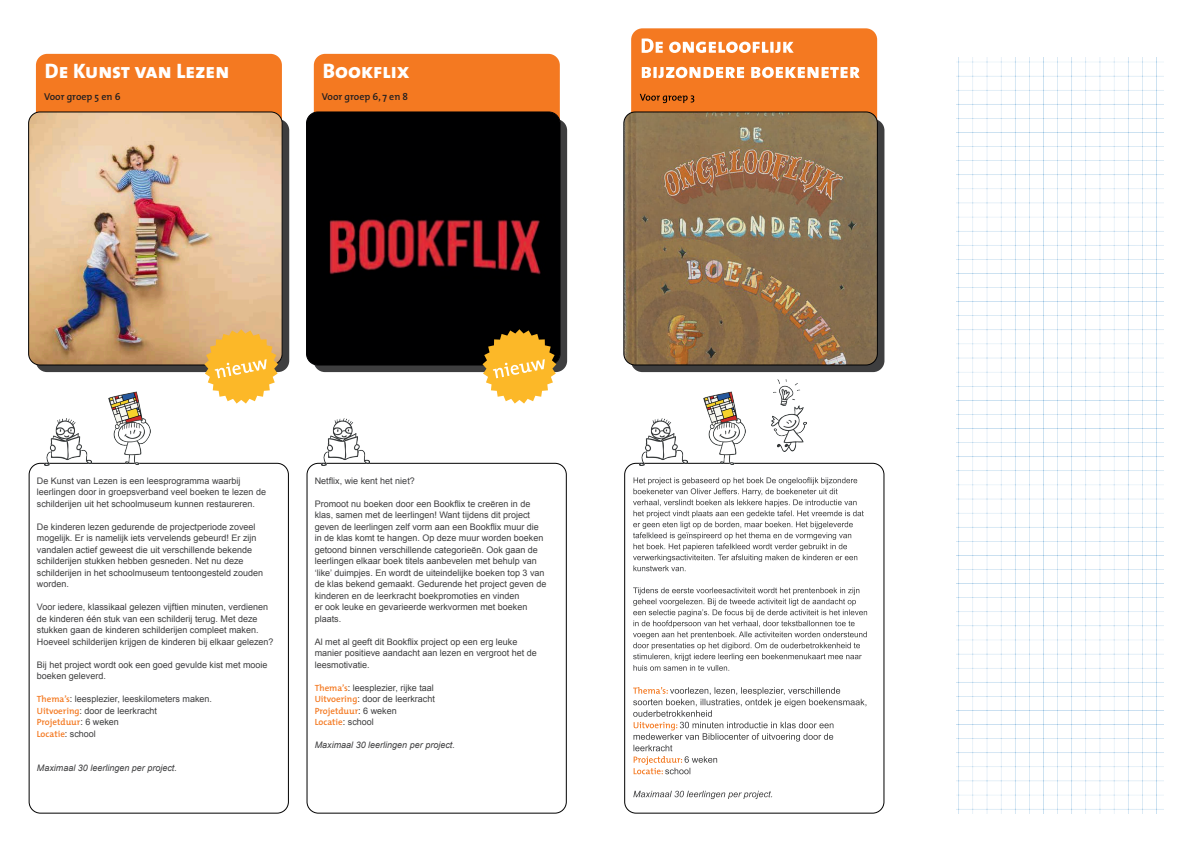
<style>
.page{position:relative;width:1191px;height:842px;background:#fff}
.page>*{position:absolute;margin:0;border:0;box-sizing:border-box;transform-origin:0 0}
.t1{font:21px "The Mix Extra Bold Caps";color:#fff}
.t2{font:600 10px "The Mix";color:#231f20}
.t3{font:9px/11.5px "Arial";color:#3e3e3f}
.t4{font:italic 9px "Arial";color:#3e3e3f}
.s1{font-family:"The Mix";font-weight:600;color:#f47921}
.s2{color:#231f20}
</style>
<div class="page">
<svg style="left:314px;top:119px;width:253px;height:253px;background:#39393a"></svg>
<div style="left:314px;top:54px;width:246px;height:95px;background:#f47921;border-radius:11px"></div>
<img style="left:306px;top:112px;width:254px;height:253px">
<div style="left:306px;top:111px;width:254px;height:254px;border:1px solid #000001;border-radius:11px"></div>
<div style="left:306px;top:463px;width:261px;height:351px;border:1px solid #000001;border-radius:11px"></div>
<img style="left:322px;top:419px;width:48px;height:46px">
<div style="left:36px;top:119px;width:253px;height:253px;background:#3e3e3f;border-radius:11px"></div>
<div style="left:36px;top:54px;width:246px;height:95px;background:#f47921;border-radius:11px"></div>
<img style="left:29px;top:112px;width:253px;height:253px">
<div style="left:28px;top:111px;width:255px;height:254px;border:1px solid #000001;border-radius:11px"></div>
<div style="left:29px;top:463px;width:260px;height:351px;border:1px solid #000001;border-radius:11px"></div>
<img style="left:44px;top:419px;width:48px;height:46px">
<img style="left:108px;top:391px;width:42px;height:73px">
<svg style="left:482px;top:329px;width:74px;height:75px"></svg>
<svg style="left:204px;top:329px;width:74px;height:75px;background:#f5c35e"></svg>
<div style="left:631px;top:119px;width:253px;height:253px;background:#3e3e3f;border-radius:11px"></div>
<div style="left:631px;top:28px;width:246px;height:121px;background:#f47921;border-radius:11px"></div>
<svg style="left:642px;top:67px;width:217px;height:11px"></svg>
<svg style="left:641px;top:38px;width:152px;height:15px"></svg>
<svg style="left:640px;top:94px;width:54px;height:9px"></svg>
<img style="left:624px;top:113px;width:253px;height:252px">
<div style="left:623px;top:111px;width:255px;height:254px;border:1px solid #000001;border-radius:11px"></div>
<div style="left:624px;top:463px;width:260px;height:351px;border:1px solid #000001;border-radius:11px"></div>
<svg style="left:633px;top:791px;width:139px;height:8px"></svg>
<svg style="left:633px;top:687px;width:233px;height:87px"></svg>
<svg style="left:633px;top:587px;width:234px;height:84px"></svg>
<svg style="left:633px;top:477px;width:230px;height:94px"></svg>
<img style="left:639px;top:419px;width:48px;height:46px">
<img style="left:703px;top:391px;width:43px;height:73px">
<img style="left:771px;top:379px;width:35px;height:73px">
<img style="left:956px;top:57px;width:207px;height:757px">
<p class="t1" style="left:45px;top:53px;width:186px">De Kunst van Lezen</p>
<p class="t2" style="left:44px;top:89px;width:78px">Voor groep 5 en 6</p>
<p class="t1" style="left:323px;top:53px;width:88px">Bookflix</p>
<p class="t2" style="left:322px;top:89px;width:88px">Voor groep 6, 7 en 8</p>
<p class="t3" style="left:37px;top:475px;width:231px">De Kunst van Lezen is een leesprogramma waarbij leerlingen door in groepsverband veel boeken te lezen de schilderijen uit het schoolmuseum kunnen restaureren.</p>
<p class="t3" style="left:37px;top:521px;width:228px">De kinderen lezen gedurende de projectperiode zoveel mogelijk. Er is namelijk iets vervelends gebeurd! Er zijn vandalen actief geweest die uit verschillende bekende schilderijen stukken hebben gesneden. Net nu deze schilderijen in het schoolmuseum tentoongesteld zouden worden.</p>
<p class="t3" style="left:37px;top:602px;width:238px">Voor iedere, klassikaal gelezen vijftien minuten, verdienen de kinderen één stuk van een schilderij terug. Met deze stukken gaan de kinderen schilderijen compleet maken.<br>Hoeveel schilderijen krijgen de kinderen bij elkaar gelezen?</p>
<p class="t3" style="left:37px;top:659px;width:232px">Bij het project wordt ook een goed gevulde kist met mooie boeken geleverd.</p>
<p class="t3" style="left:37px;top:694px;width:177px"><span class="s1">Thema’s</span><span class="s2">:</span> leesplezier, leeskilometers maken.<br><span class="s1">Uitvoering</span><span class="s2">:</span> door de leerkracht<br><span class="s1">Projetduur</span><span class="s2">:</span> 6 weken<br><span class="s1">Locatie</span><span class="s2">:</span> school</p>
<p class="t4" style="left:37px;top:762px;width:142px">Maximaal 30 leerlingen per project.</p>
<p class="t3" style="left:315px;top:475px;width:102px">Netflix, wie kent het niet?</p>
<p class="t3" style="left:315px;top:498px;width:233px">Promoot nu boeken door een Bookflix te creëren in de klas, samen met de leerlingen! Want tijdens dit project geven de leerlingen zelf vorm aan een Bookflix muur die in de klas komt te hangen. Op deze muur worden boeken getoond binnen verschillende categorieën. Ook gaan de leerlingen elkaar boek titels aanbevelen met behulp van ‘like’ duimpjes. En wordt de uiteindelijke boeken top 3 van de klas bekend gemaakt. Gedurende het project geven de kinderen en de leerkracht boekpromoties en vinden<br>er ook leuke en gevarieerde werkvormen met boeken plaats.</p>
<p class="t3" style="left:315px;top:636px;width:224px">Al met al geeft dit Bookflix project op een erg leuke manier positieve aandacht aan lezen en vergroot het de leesmotivatie.</p>
<p class="t3" style="left:315px;top:682px;width:122px"><span class="s1">Thema’s</span><span class="s2">:</span> leesplezier, rijke taal<br><span class="s1">Uitvoering</span><span class="s2">:</span> door de leerkracht<br><span class="s1">Projetduur</span><span class="s2">:</span> 6 weken<br><span class="s1">Locatie</span><span class="s2">:</span> school</p>
<p class="t4" style="left:315px;top:739px;width:142px">Maximaal 30 leerlingen per project.</p>
</div>
